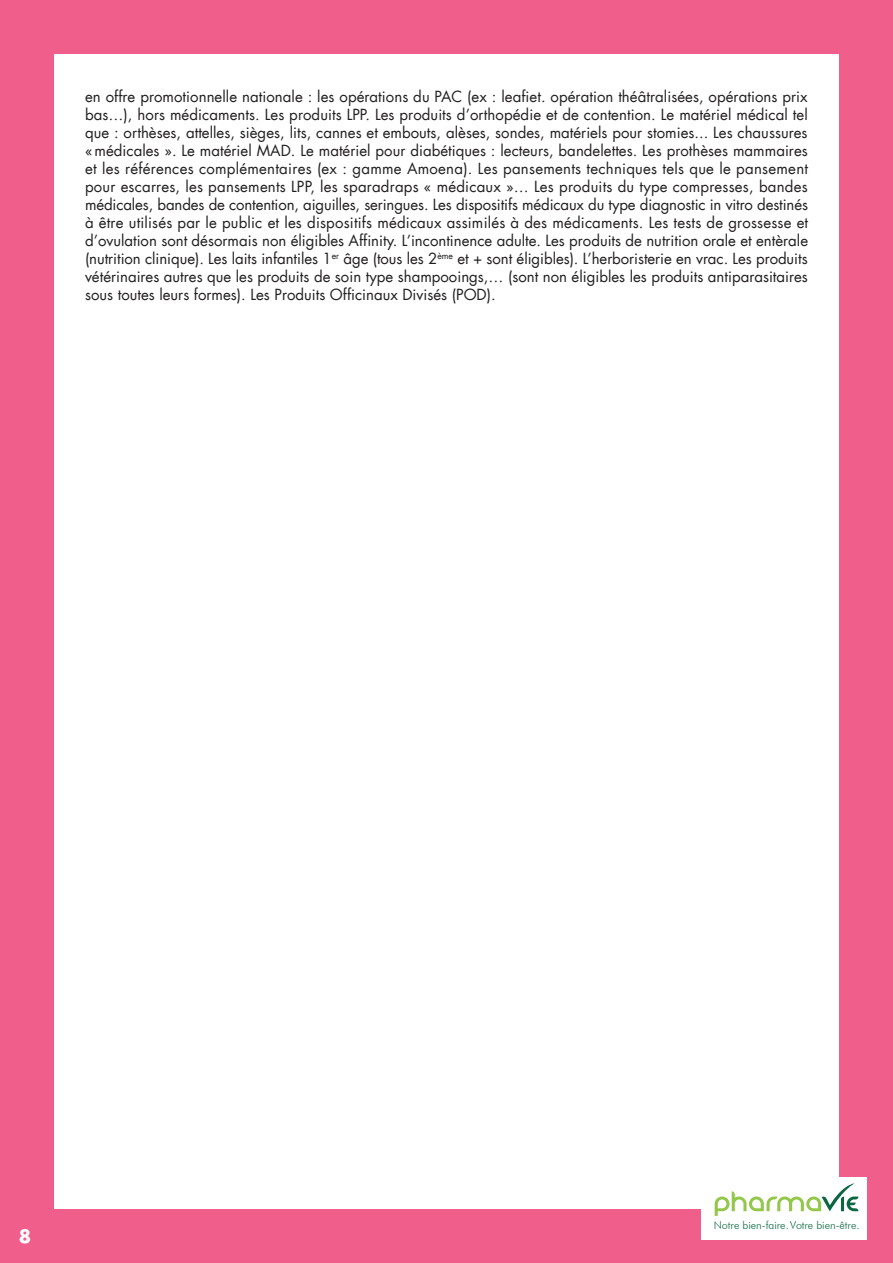
<style>
.page{position:relative;width:893px;height:1263px;background:#f05e8c}
.page>*{position:absolute;margin:0;border:0;box-sizing:border-box;transform-origin:0 0}
.t1{font:700 18px "Futura LT";color:#fff}
.t2{font:15px/18px "Futura LT";color:#231f20;text-align:justify}
.t3{font:300 10.8px "Futura BT";color:#0b6741}
</style>
<div class="page">
<div style="left:54px;top:54px;width:785px;height:1155px;background:#fff"></div>
<div style="left:701px;top:1178px;width:166px;height:62px;background:#fff"></div>
<svg style="left:715px;top:1183px;width:143px;height:33px"></svg>
<p class="t2" style="left:85px;top:87px;width:725px">en offre promotionnelle nationale : les opérations du PAC (ex : leafiet. opération théâtralisées, opérations prix bas…), hors médicaments. Les produits LPP. Les produits d’orthopédie et de contention. Le matériel médical tel que : orthèses, attelles, sièges, lits, cannes et embouts, alèses, sondes, matériels pour stomies... Les chaussures «médicales ». Le matériel MAD. Le matériel pour diabétiques : lecteurs, bandelettes. Les prothèses mammaires et les références complémentaires (ex : gamme Amoena). Les pansements techniques tels que le pansement pour escarres, les pansements LPP, les sparadraps « médicaux »… Les produits du type compresses, bandes médicales, bandes de contention, aiguilles, seringues. Les dispositifs médicaux du type diagnostic in vitro destinés à être utilisés par le public et les dispositifs médicaux assimilés à des médicaments. Les tests de grossesse et d’ovulation sont désormais non éligibles Affinity. L’incontinence adulte. Les produits de nutrition orale et entèrale (nutrition clinique). Les laits infantiles 1<sup>er</sup> âge (tous les 2<sup>ème</sup> et + sont éligibles). L’herboristerie en vrac. Les produits vétérinaires autres que les produits de soin type shampooings,… (sont non éligibles les produits antiparasitaires sous toutes leurs formes). Les Produits Officinaux Divisés (POD).</p>
<p class="t1" style="left:19px;top:1225px;width:14px">8</p>
<p class="t3" style="left:714px;top:1219px;width:147px">Notre bien-faire.Votre bien-être.</p>
</div>
